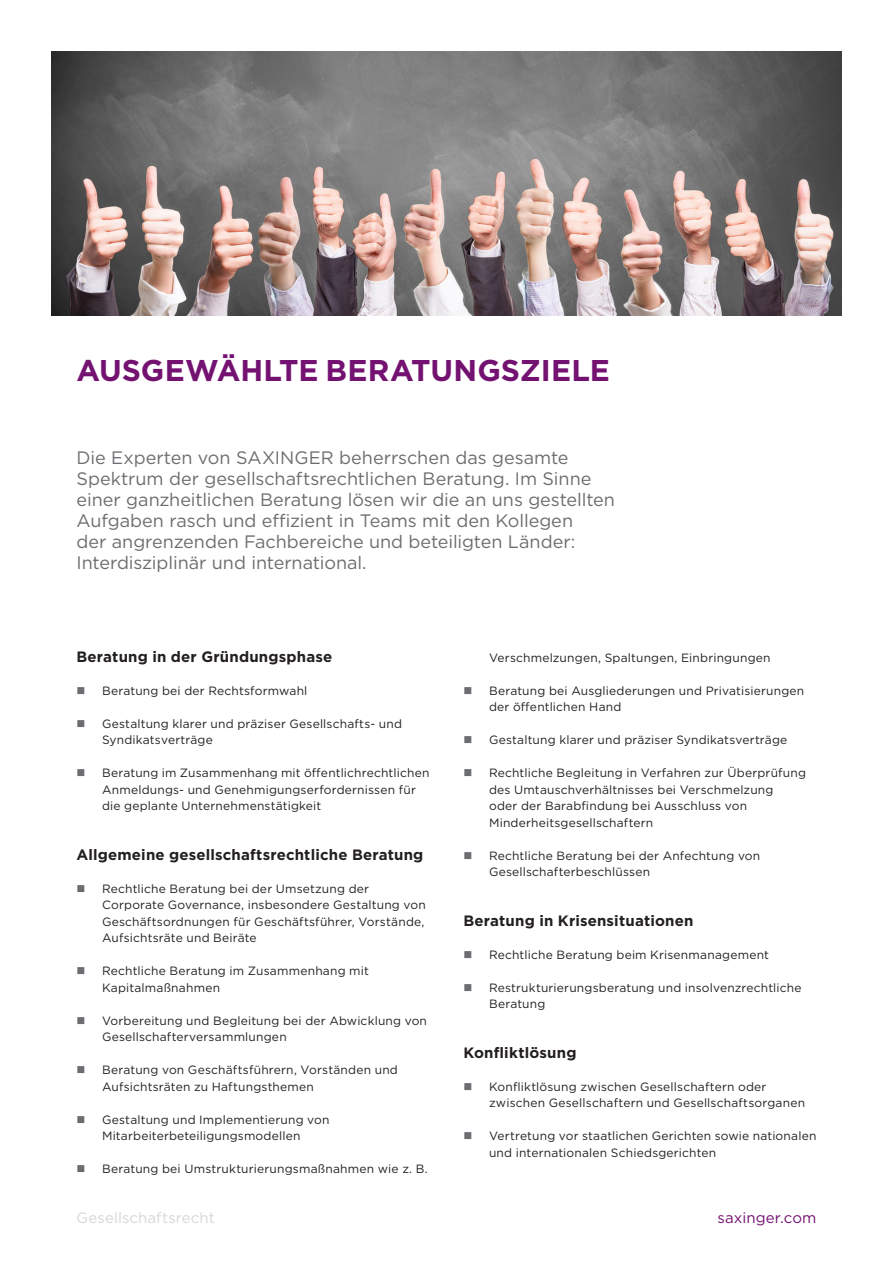
<style>
.page{position:relative;width:893px;height:1263px;background:#fff}
.page>*{position:absolute;margin:0;border:0;box-sizing:border-box;transform-origin:0 0}
._2022_Überschrift{font:700 30px "Gotham";color:#741272}
.Überschrift{font:18px/21px "Gotham";color:#6c6d70}
.Subtitel{font:700 15px "Gotham";letter-spacing:.01em;color:#231f20}
.Subtitle_small{font:700 15px "Gotham";letter-spacing:.015em;color:#231f20}
._2022_BF_Fußnote{font:15px "Gotham";letter-spacing:.005em;color:#d6d7d9}
.t1{font:15px "Gotham";letter-spacing:.005em;color:#741272}
.t2{font:12px/16.5px "Gotham";letter-spacing:.015em;color:#231f20}
</style>
<div class="page">
<img style="left:51px;top:51px;width:791px;height:264px">
<p class="_2022_Überschrift" style="left:77px;top:351px;width:535px">AUSGEWÄHLTE BERATUNGSZIELE</p>
<p class="Überschrift" style="left:77px;top:446px;width:540px">Die Experten von SAXINGER beherrschen das gesamte Spektrum der gesellschaftsrechtlichen Beratung. Im Sinne einer ganzheitlichen Beratung lösen wir die an uns gestellten Aufgaben rasch und effizient in Teams mit den Kollegen<br>der angrenzenden Fachbereiche und beteiligten Länder:<br>Interdisziplinär und international.</p>
<p class="Subtitle_small" style="left:77px;top:646px;width:257px">Beratung in der Gründungsphase</p>
<p class="t2" style="left:102px;top:682px;width:207px">Beratung bei der Rechtsformwahl</p>
<p class="t2" style="left:102px;top:715px;width:302px">Gestaltung klarer und präziser Gesellschafts- und<br>Syndikatsverträge</p>
<p class="t2" style="left:102px;top:764px;width:329px">Beratung im Zusammenhang mit öffentlichrechtlichen<br>Anmeldungs- und Genehmigungserfordernissen für die geplante Unternehmenstätigkeit</p>
<p class="Subtitel" style="left:77px;top:844px;width:348px">Allgemeine gesellschaftsrechtliche Beratung</p>
<p class="t2" style="left:102px;top:880px;width:325px">Rechtliche Beratung bei der Umsetzung der Corporate Governance, insbesondere Gestaltung von Geschäftsordnungen für Geschäftsführer, Vorstände, Aufsichtsräte und Beiräte</p>
<p class="t2" style="left:102px;top:962px;width:268px">Rechtliche Beratung im Zusammenhang mit<br>Kapitalmaßnahmen</p>
<p class="t2" style="left:102px;top:1012px;width:326px">Vorbereitung und Begleitung bei der Abwicklung von<br>Gesellschafterversammlungen</p>
<p class="t2" style="left:102px;top:1061px;width:297px">Beratung von Geschäftsführern, Vorständen und<br>Aufsichtsräten zu Haftungsthemen</p>
<p class="t2" style="left:102px;top:1111px;width:229px">Gestaltung und Implementierung von<br>Mitarbeiterbeteiligungsmodellen</p>
<p class="t2" style="left:102px;top:1160px;width:327px">Beratung bei Umstrukturierungsmaßnahmen wie z. B.</p>
<p class="t2" style="left:489px;top:649px;width:283px">Verschmelzungen, Spaltungen, Einbringungen</p>
<p class="t2" style="left:489px;top:682px;width:317px">Beratung bei Ausgliederungen und Privatisierungen der öffentlichen Hand</p>
<p class="t2" style="left:489px;top:731px;width:300px">Gestaltung klarer und präziser Syndikatsverträge</p>
<p class="t2" style="left:489px;top:764px;width:319px">Rechtliche Begleitung in Verfahren zur Überprüfung des Umtauschverhältnisses bei Verschmelzung<br>oder der Barabfindung bei Ausschluss von Minderheitsgesellschaftern</p>
<p class="t2" style="left:489px;top:847px;width:273px">Rechtliche Beratung bei der Anfechtung von<br>Gesellschafterbeschlüssen</p>
<p class="Subtitel" style="left:463px;top:910px;width:232px">Beratung in Krisensituationen</p>
<p class="t2" style="left:489px;top:946px;width:282px">Rechtliche Beratung beim Krisenmanagement</p>
<p class="t2" style="left:489px;top:979px;width:314px">Restrukturierungsberatung und insolvenzrechtliche<br>Beratung</p>
<p class="Subtitel" style="left:463px;top:1042px;width:114px">Konfliktlösung</p>
<p class="t2" style="left:489px;top:1078px;width:318px">Konfliktlösung zwischen Gesellschaftern oder zwischen Gesellschaftern und Gesellschaftsorganen</p>
<p class="t2" style="left:489px;top:1127px;width:329px">Vertretung vor staatlichen Gerichten sowie nationalen und internationalen Schiedsgerichten</p>
<p class="_2022_BF_Fußnote" style="left:77px;top:1208px;width:140px">Gesellschaftsrecht</p>
<p class="t1" style="left:717px;top:1208px;width:100px">saxinger.com</p>
</div>
